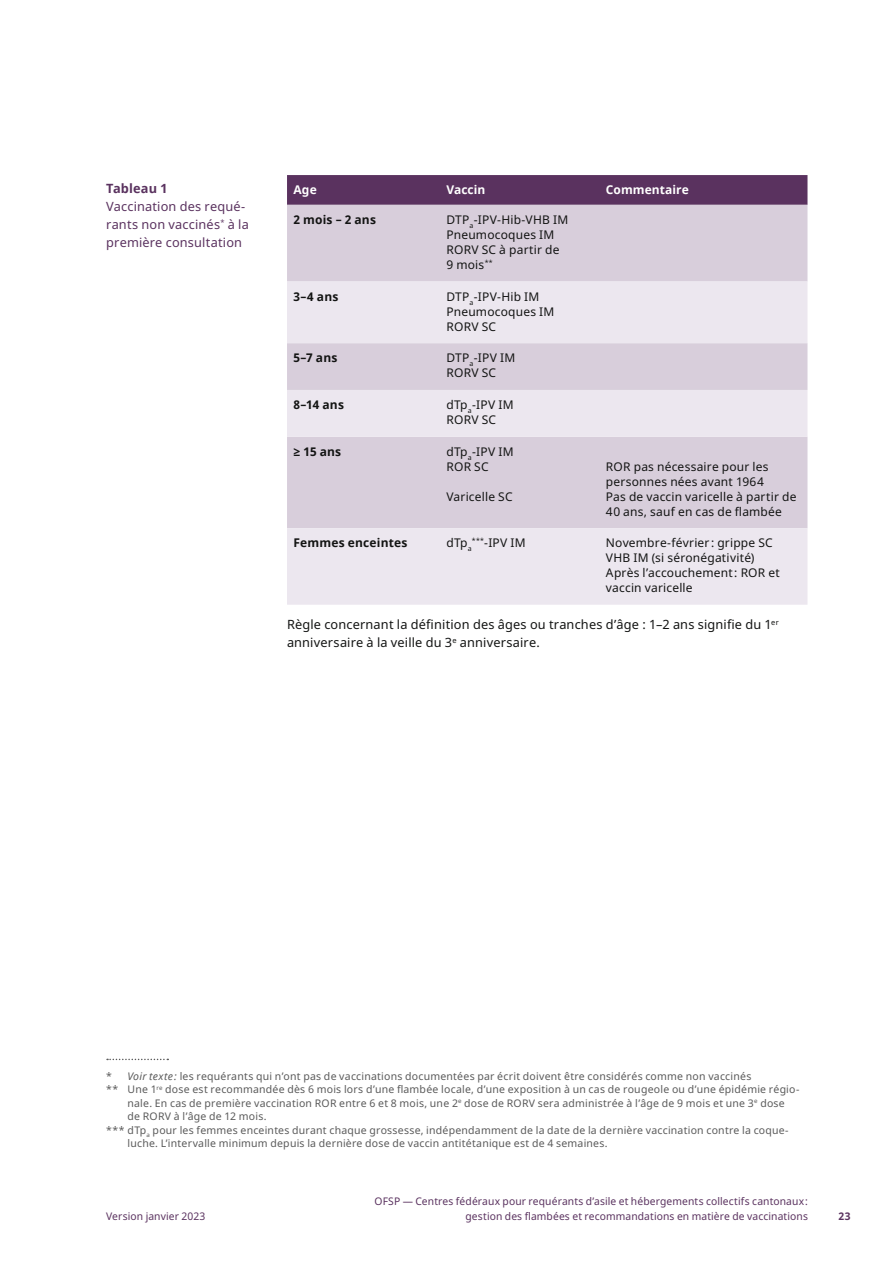
<style>
.page{position:relative;width:893px;height:1263px;background:#fff}
.page>*{position:absolute;margin:0;border:0;box-sizing:border-box;transform-origin:0 0}
.t1{font:12.75px/18px "Noto Sans";letter-spacing:.015em;color:#131413}
.t2{font:12.75px/18px "Noto Sans";letter-spacing:.015em;color:#5a325f}
.t3{font:700 12.75px "Noto Sans";letter-spacing:.01em;color:#5a325f}
.t4{font:12px/15px "Noto Sans";letter-spacing:.015em;color:#131413}
.t5{font:700 12px "Noto Sans";letter-spacing:.015em;color:#131413}
.t6{font:700 12px "Noto Sans";letter-spacing:.005em;color:#fff}
.t7{font:10.5px "Noto Sans";letter-spacing:.02em;color:#5a5a5a}
.t8{font:10.5px/15px "Noto Sans";letter-spacing:.01em;color:#5a325f;text-align:right}
.t9{font:700 10.5px "Noto Sans";color:#5a325f}
.s1{font-style:italic}
</style>
<div class="page">
<svg style="left:107px;top:1059px;width:61px;height:1px"></svg>
<div style="left:287px;top:175px;width:520px;height:30px;background:#5a325f"></div>
<div style="left:287px;top:205px;width:520px;height:76px;background:#d8cedb"></div>
<svg style="left:287px;top:281px;width:520px;height:324px;background:#e3dce6"></svg>
<p class="t3" style="left:106px;top:179px;width:63px">Tableau 1</p>
<p class="t2" style="left:106px;top:198px;width:144px">Vaccination des requé&shy;rants non vaccinés<sup>*</sup> à la première consultation</p>
<p class="t6" style="left:293px;top:181px;width:25px">Age</p>
<p class="t6" style="left:446px;top:181px;width:40px">Vaccin</p>
<p class="t6" style="left:606px;top:181px;width:84px">Commentaire</p>
<p class="t5" style="left:293px;top:211px;width:84px">2 mois – 2 ans</p>
<p class="t4" style="left:446px;top:212px;width:123px">DTP<sub>a</sub>-IPV-Hib-VHB IM<br>Pneumocoques IM<br>RORV SC à partir de<br>9 mois<sup>**</sup></p>
<p class="t5" style="left:293px;top:288px;width:47px">3–4 ans</p>
<p class="t4" style="left:446px;top:289px;width:109px">DTP<sub>a</sub>-IPV-Hib IM<br>Pneumocoques IM<br>RORV SC</p>
<p class="t5" style="left:293px;top:350px;width:46px">5–7 ans</p>
<p class="t4" style="left:446px;top:351px;width:70px">DTP<sub>a</sub>-IPV IM<br>RORV SC</p>
<p class="t5" style="left:293px;top:396px;width:52px">8–14 ans</p>
<p class="t4" style="left:446px;top:398px;width:69px">dTp<sub>a</sub>-IPV IM<br>RORV SC</p>
<p class="t5" style="left:293px;top:443px;width:49px">≥ 15 ans</p>
<p class="t4" style="left:446px;top:444px;width:69px">dTp<sub>a</sub>-IPV IM<br>ROR SC</p>
<p class="t4" style="left:446px;top:489px;width:68px">Varicelle SC</p>
<p class="t4" style="left:606px;top:459px;width:192px">ROR pas nécessaire pour les personnes nées avant 1964<br>Pas de vaccin varicelle à partir de<br>40 ans, sauf en cas de flambée</p>
<p class="t5" style="left:293px;top:534px;width:115px">Femmes enceintes</p>
<p class="t4" style="left:446px;top:536px;width:81px">dTp<sub>a</sub><sup>***</sup>-IPV IM</p>
<p class="t4" style="left:606px;top:536px;width:175px">Novembre-février: grippe SC<br>VHB IM (si séronégativité)<br>Après lʼaccouchement: ROR et vaccin varicelle</p>
<p class="t1" style="left:287px;top:616px;width:493px">Règle concernant la définition des âges ou tranches d’âge : 1–2 ans signifie du 1<sup>er </sup>anniversaire à la veille du 3<sup>e</sup> anniversaire.</p>
<p class="t7" style="left:106px;top:1068px;width:647px">* <span class="s1">Voir texte:</span> les requérants qui nʼont pas de vaccinations documentées par écrit doivent être considérés comme non vaccinés</p>
<p class="t7" style="left:106px;top:1082px;width:695px">** Une 1<sup>re</sup> dose est recommandée dès 6 mois lors dʼune flambée locale, dʼune exposition à un cas de rougeole ou dʼune épidémie régio-</p>
<p class="t7" style="left:128px;top:1095px;width:659px">nale. En cas de première vaccination ROR entre 6 et 8 mois, une 2<sup>e</sup> dose de RORV sera administrée à l’âge de 9 mois et une 3<sup>e</sup> dose</p>
<p class="t7" style="left:128px;top:1109px;width:140px">de RORV à l’âge de 12 mois.</p>
<p class="t7" style="left:106px;top:1122px;width:684px">*** dTp<sub>a</sub> pour les femmes enceintes durant chaque grossesse, indépendamment de la date de la dernière vaccination contre la coque-</p>
<p class="t7" style="left:128px;top:1136px;width:482px">luche. Lʼintervalle minimum depuis la dernière dose de vaccin antitétanique est de 4 semaines.</p>
<p class="t8" style="left:106px;top:1209px;width:101px">Version janvier 2023</p>
<p class="t8" style="left:374px;top:1194px;width:435px">OFSP — Centres fédéraux pour requérants d’asile et hébergements collectifs cantonaux: gestion des flambées et recommandations en matière de vaccinations</p>
<p class="t9" style="left:838px;top:1209px;width:14px">23</p>
</div>
